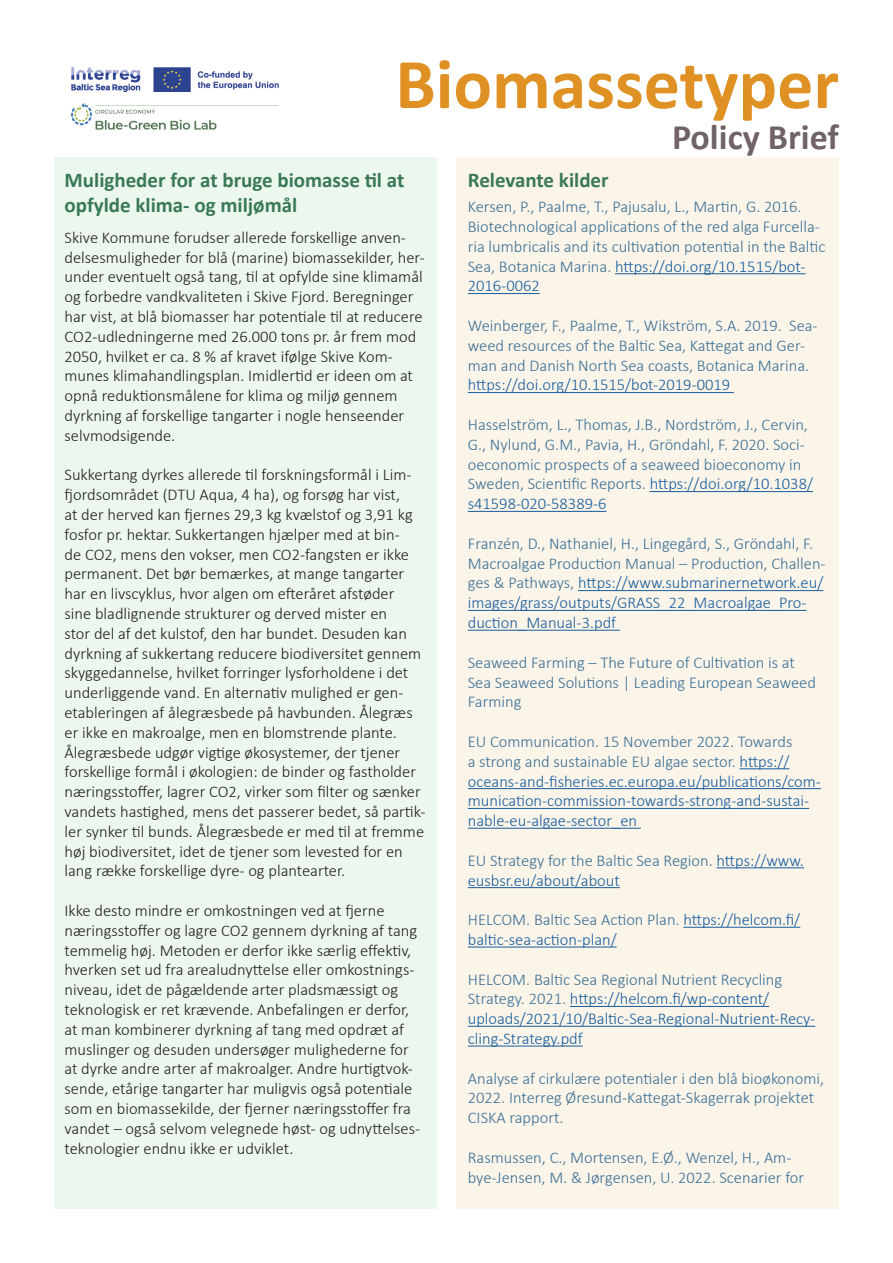
<style>
.page{position:relative;width:893px;height:1263px;background:#fff}
.page>*{position:absolute;margin:0;border:0;box-sizing:border-box;transform-origin:0 0}
.t1{font:700 72px "Calibri";color:#e09124}
.t2{font:700 36px "Calibri";color:#716365}
.Subtitle{font:700 21px/25.2px "Calibri";color:#397956}
.t3{font:300 16.5px/19.8px "Calibri";color:#231f20}
.t4{font:300 16.5px/19.8px "Calibri";color:#3a6f94}
.t5{font:300 16.5px/19.8px "Calibri";color:#175d9e}
.s1{color:#175d9e}
.s2{color:#3a6f94}
</style>
<div class="page">
<div style="left:457px;top:157px;width:382px;height:1052px;background:#fbf4e9"></div>
<div style="left:54px;top:157px;width:383px;height:1052px;background:#ecf7ed"></div>
<img style="left:71px;top:67px;width:208px;height:63px">
<hr style="left:615px;top:273px;width:190px;height:1px;background:#175d9e">
<hr style="left:468px;top:293px;width:72px;height:1px;background:#175d9e">
<hr style="left:468px;top:392px;width:266px;height:1px;background:#175d9e">
<hr style="left:650px;top:491px;width:163px;height:1px;background:#175d9e">
<hr style="left:468px;top:511px;width:138px;height:1px;background:#175d9e">
<hr style="left:578px;top:590px;width:245px;height:1px;background:#175d9e">
<hr style="left:468px;top:610px;width:338px;height:1px;background:#175d9e">
<hr style="left:468px;top:630px;width:152px;height:1px;background:#175d9e">
<hr style="left:740px;top:768px;width:49px;height:1px;background:#175d9e">
<hr style="left:468px;top:788px;width:353px;height:1px;background:#175d9e">
<hr style="left:468px;top:808px;width:341px;height:1px;background:#175d9e">
<hr style="left:468px;top:828px;width:173px;height:1px;background:#175d9e">
<hr style="left:716px;top:867px;width:88px;height:1px;background:#175d9e">
<hr style="left:468px;top:887px;width:152px;height:1px;background:#175d9e">
<hr style="left:683px;top:927px;width:117px;height:1px;background:#175d9e">
<hr style="left:468px;top:947px;width:149px;height:1px;background:#175d9e">
<hr style="left:570px;top:1006px;width:199px;height:1px;background:#175d9e">
<hr style="left:468px;top:1026px;width:347px;height:1px;background:#175d9e">
<hr style="left:468px;top:1046px;width:115px;height:1px;background:#175d9e">
<p class="t1" style="left:395px;top:33px;width:445px">Biomassetyper</p>
<p class="Subtitle" style="left:65px;top:167px;width:341px">Muligheder for at bruge biomasse til at opfylde klima- og miljømål</p>
<p class="t3" style="left:65px;top:227px;width:362px">Skive Kommune forudser allerede forskellige anven&shy;delsesmuligheder for blå (marine) biomassekilder, her&shy;under eventuelt også tang, til at opfylde sine klimamål og forbedre vandkvaliteten i Skive Fjord. Beregninger har vist, at blå biomasser har potentiale til at reducere CO2-udledningerne med 26.000 tons pr. år frem mod 2050, hvilket er ca. 8 % af kravet ifølge Skive Kom&shy;munes klimahandlingsplan. Imidlertid er ideen om at opnå reduktionsmålene for klima og miljø gennem dyrkning af forskellige tangarter i nogle henseender selvmodsigende.</p>
<p class="t3" style="left:65px;top:465px;width:362px">Sukkertang dyrkes allerede til forskningsformål i Lim&shy;fjordsområdet (DTU Aqua, 4 ha), og forsøg har vist,<br>at der herved kan fjernes 29,3 kg kvælstof og 3,91 kg fosfor pr. hektar. Sukkertangen hjælper med at bin-<br>de CO2, mens den vokser, men CO2-fangsten er ikke permanent. Det bør bemærkes, at mange tangarter har en livscyklus, hvor algen om efteråret afstøder<br>sine bladlignende strukturer og derved mister en<br>stor del af det kulstof, den har bundet. Desuden kan dyrkning af sukkertang reducere biodiversitet gennem skyggedannelse, hvilket forringer lysforholdene i det underliggende vand. En alternativ mulighed er gen&shy;etableringen af ålegræsbede på havbunden. Ålegræs er ikke en makroalge, men en blomstrende plante.<br>Ålegræsbede udgør vigtige økosystemer, der tjener forskellige formål i økologien: de binder og fastholder næringsstoffer, lagrer CO2, virker som filter og sænker vandets hastighed, mens det passerer bedet, så partik&shy;ler synker til bunds. Ålegræsbede er med til at fremme høj biodiversitet, idet de tjener som levested for en lang række forskellige dyre- og plantearter.</p>
<p class="t3" style="left:65px;top:900px;width:357px">Ikke desto mindre er omkostningen ved at fjerne næringsstoffer og lagre CO2 gennem dyrkning af tang temmelig høj. Metoden er derfor ikke særlig effektiv, hverken set ud fra arealudnyttelse eller omkostnings&shy;niveau, idet de pågældende arter pladsmæssigt og teknologisk er ret krævende. Anbefalingen er derfor, at man kombinerer dyrkning af tang med opdræt af muslinger og desuden undersøger mulighederne for at dyrke andre arter af makroalger. Andre hurtigtvok&shy;sende, etårige tangarter har muligvis også potentiale som en biomassekilde, der fjerner næringsstoffer fra vandet – også selvom velegnede høst- og udnyttelses&shy;teknologier endnu ikke er udviklet.</p>
<p class="Subtitle" style="left:468px;top:167px;width:142px">Relevante kilder</p>
<p class="t2" style="left:672px;top:112px;width:168px">Policy Brief</p>
<p class="t4" style="left:468px;top:197px;width:359px">Kersen, P., Paalme, T., Pajusalu, L., Martin, G. 2016.<br>Biotechnological applications of the red alga Furcella&shy;ria lumbricalis and its cultivation potential in the Baltic Sea, Botanica Marina. <span class="s1">https://doi.org/10.1515/bot-2016-0062</span></p>
<p class="t4" style="left:468px;top:315px;width:351px">Weinberger, F., Paalme, T., Wikström, S.A. 2019. Sea&shy;weed resources of the Baltic Sea, Kattegat and Ger&shy;man and Danish North Sea coasts, Botanica Marina. <span class="s1">https://doi.org/10.1515/bot-2019-0019</span></p>
<p class="t4" style="left:468px;top:414px;width:347px">Hasselström, L., Thomas, J.B., Nordström, J., Cervin, G., Nylund, G.M., Pavia, H., Gröndahl, F. 2020. Soci&shy;oeconomic prospects of a seaweed bioeconomy in Sweden, Scientific Reports. <span class="s1">https://doi.org/10.1038/ s41598-020-58389-6</span></p>
<p class="t4" style="left:468px;top:533px;width:359px">Franzén, D., Nathaniel, H., Lingegård, S., Gröndahl, F.<br>Macroalgae Production Manual – Production, Challen&shy;ges &amp; Pathways, <span class="s1">https://www.submarinernetwork.eu/ images/grass/outputs/GRASS_22_Macroalgae_Pro&shy;duction_Manual-3.pdf</span></p>
<p class="t4" style="left:468px;top:652px;width:350px">Seaweed Farming – The Future of Cultivation is at<br>Sea Seaweed Solutions | Leading European Seaweed<br>Farming</p>
<p class="t5" style="left:468px;top:731px;width:355px"><span class="s2">EU Communication. 15 November 2022. Towards<br>a strong and sustainable EU algae sector.</span> https:// oceans-and-fisheries.ec.europa.eu/publications/com&shy;munication-commission-towards-strong-and-sustai&shy;nable-eu-algae-sector_en</p>
<p class="t5" style="left:468px;top:850px;width:338px"><span class="s2">EU Strategy for the Baltic Sea Region.</span> https://www. eusbsr.eu/about/about</p>
<p class="t5" style="left:468px;top:909px;width:334px"><span class="s2">HELCOM. Baltic Sea Action Plan.</span> https://helcom.fi/ baltic-sea-action-plan/</p>
<p class="t5" style="left:468px;top:969px;width:349px"><span class="s2">HELCOM. Baltic Sea Regional Nutrient Recycling Strategy. 2021.</span> https://helcom.fi/wp-content/ uploads/2021/10/Baltic-Sea-Regional-Nutrient-Recy&shy;cling-Strategy.pdf</p>
<p class="t4" style="left:468px;top:1068px;width:358px">Analyse af cirkulære potentialer i den blå bioøkonomi,<br>2022. Interreg Øresund-Kattegat-Skagerrak projektet<br>CISKA rapport.</p>
<p class="t4" style="left:468px;top:1147px;width:338px">Rasmussen, C., Mortensen, E.Ø., Wenzel, H., Am&shy;bye-Jensen, M. &amp; Jørgensen, U. 2022. Scenarier for</p>
</div>
